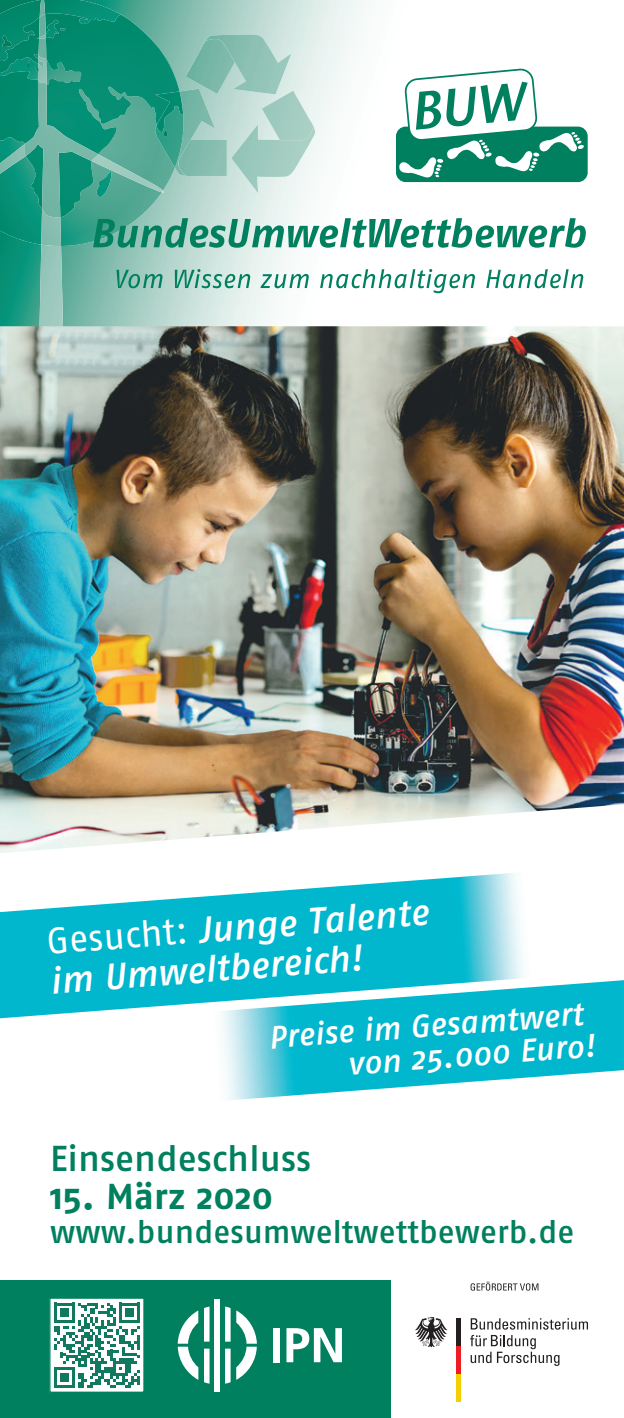
<style>
.page{position:relative;width:624px;height:1418px;background:#fff}
.page>*{position:absolute;margin:0;border:0;box-sizing:border-box;transform-origin:0 0}
.t1{font:italic 500 36.8px/40.8px "Fago OT";color:#fff}
.t2{font:500 36px "Fago OT";color:#00805f}
.t3{font:700 36px "Fago OT";letter-spacing:.005em;color:#00805f}
.t4{font:italic 500 32px/32.4px "Fago OT";color:#fff}
.t5{font:500 32px "Fago OT";color:#00805f}
.s1{font-weight:400;font-style:normal}
</style>
<div class="page">
<div style="left:0;top:1280px;width:391px;height:137px;background:#00805f"></div>
<div style="left:273px;top:1328px;width:7px;height:34px;background:#fff"></div>
<svg style="left:286px;top:1328px;width:56px;height:34px"></svg>
<svg style="left:178px;top:1310px;width:20px;height:69px"></svg>
<svg style="left:236px;top:1310px;width:21px;height:69px"></svg>
<svg style="left:204px;top:1348px;width:5px;height:35px"></svg>
<svg style="left:204px;top:1306px;width:5px;height:35px"></svg>
<svg style="left:225px;top:1348px;width:5px;height:35px"></svg>
<svg style="left:225px;top:1306px;width:5px;height:35px"></svg>
<div style="left:214px;top:1299px;width:6px;height:92px;background:#fff"></div>
<div style="left:50px;top:1297px;width:94px;height:95px;background:#fff"></div>
<svg style="left:54px;top:1302px;width:85px;height:85px"></svg>
<div style="left:49px;top:1297px;width:96px;height:95px;border:1px solid #00805f"></div>
<svg style="left:470px;top:1318px;width:118px;height:47px"></svg>
<div style="left:456px;top:1373px;width:5px;height:28px;background:#f4cf02"></div>
<div style="left:456px;top:1345px;width:5px;height:28px;background:#ee1d23"></div>
<div style="left:456px;top:1318px;width:5px;height:28px;background:#231f20"></div>
<svg style="left:415px;top:1316px;width:32px;height:31px"></svg>
<svg style="left:470px;top:1281px;width:68px;height:9px"></svg>
<svg style="left:0;top:0;width:588px;height:326px"></svg>
<img style="left:0;top:0;width:163px;height:246px">
<img style="left:24px;top:14px;width:74px;height:203px">
<svg style="left:27px;top:15px;width:558px;height:311px"></svg>
<img style="left:222px;top:980px;width:402px;height:120px">
<img style="left:0;top:873px;width:531px;height:145px">
<img style="left:0;top:326px;width:624px;height:527px">
<p class="t1" style="left:45px;top:919px;width:384px;rotate:-4deg"><span class="s1">Gesucht:</span> Junge Talente im Umweltbereich!</p>
<p class="t4" style="left:344px;top:1014px;width:249px;text-indent:-77px;rotate:-4deg">Preise im Gesamtwert von 25.000 Euro!</p>
<p class="t2" style="left:50px;top:1136px;width:263px">Einsendeschluss</p>
<p class="t3" style="left:50px;top:1174px;width:225px">15. März 2020</p>
<p class="t5" style="left:50px;top:1212px;width:526px">www.bundesumweltwettbewerb.de</p>
</div>
